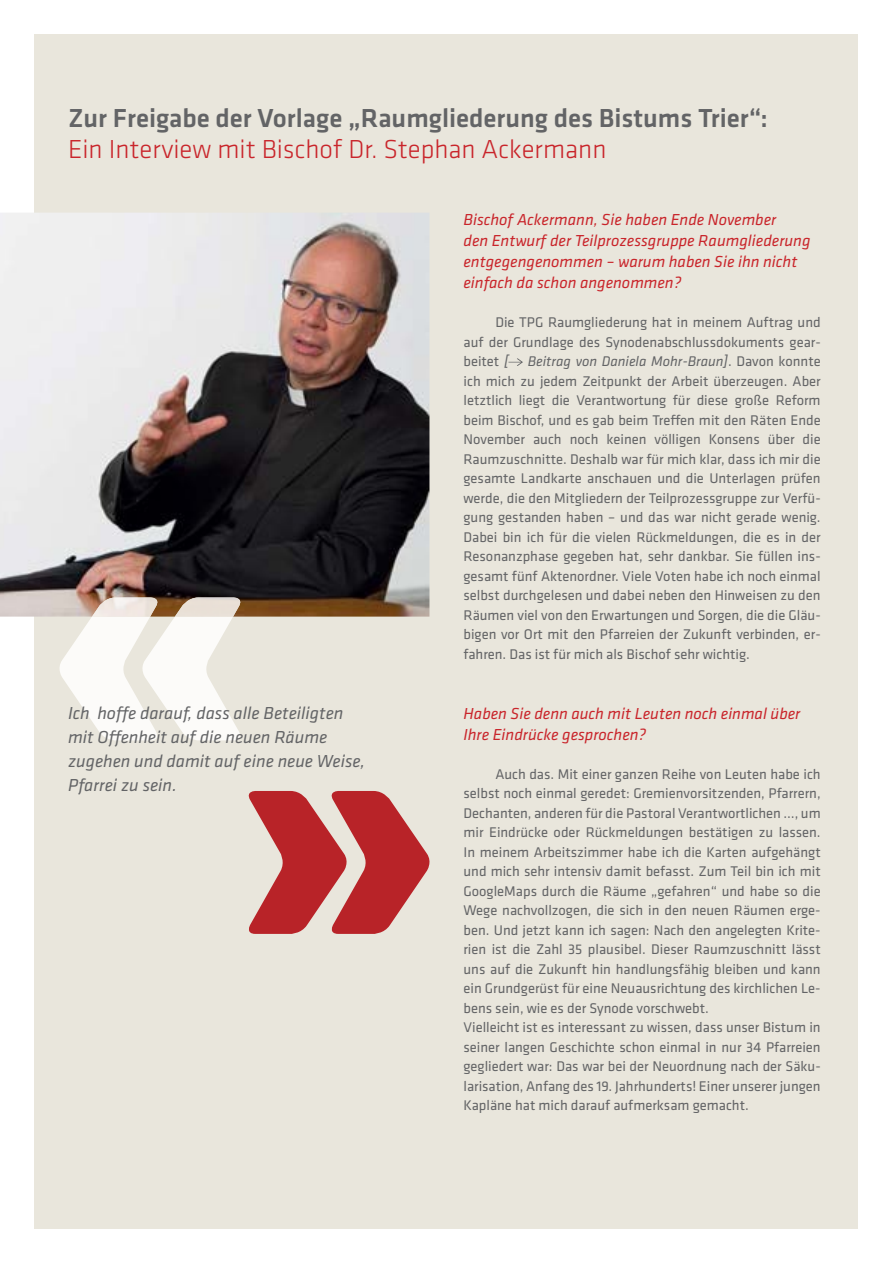
<style>
.page{position:relative;width:893px;height:1263px;background:#fff}
.page>*{position:absolute;margin:0;border:0;box-sizing:border-box;transform-origin:0 0}
.t1{font:500 27px "Klavika Basic";color:#636466}
.t2{font:300 27px "Klavika Basic";color:#c9252b}
.t3{font:italic 18px/24px "Klavika Basic";color:#636466}
.t4{font:italic 16.5px/21px "Klavika Basic";color:#c9252b}
.t5{font:14.55px/19.5px "Klavika Basic";color:#636466;text-align:justify}
.s1{font-style:italic}
</style>
<div class="page">
<div style="left:34px;top:34px;width:859px;height:1195px;background:#e9e6dc"></div>
<img style="left:0;top:213px;width:429px;height:404px">
<svg style="left:248px;top:791px;width:182px;height:143px"></svg>
<img style="left:92px;top:597px;width:69px;height:20px">
<svg style="left:59px;top:617px;width:181px;height:123px"></svg>
<img style="left:175px;top:597px;width:69px;height:20px">
<svg style="left:508px;top:358px;width:15px;height:8px"></svg>
<div style="left:859px;top:26px;width:34px;height:1237px;background:#fff"></div>
<h1 class="t1" style="left:68px;top:107px;width:701px">Zur Freigabe der Vorlage „Raumgliederung des Bistums Trier“:</h1>
<h1 class="t2" style="left:68px;top:139px;width:540px">Ein Interview mit Bischof Dr. Stephan Ackermann</h1>
<p class="t3" style="left:68px;top:703px;width:299px">Ich hoffe darauf, dass alle Beteiligten mit Offenheit auf die neuen Räume zugehen und damit auf eine neue Weise,<br>Pfarrei zu sein.</p>
<p class="t4" style="left:463px;top:211px;width:349px">Bischof Ackermann, Sie haben Ende November<br>den Entwurf der Teilprozessgruppe Raumgliederung entgegengenommen – warum haben Sie ihn nicht einfach da schon angenommen?</p>
<p class="t5" style="left:463px;top:314px;width:359px;text-indent:32px">Die TPG Raumgliederung hat in meinem Auftrag und auf der Grundlage des Synodenabschlussdokuments gear&shy;beitet <span class="s1">[</span></p>
<p class="t5" style="left:463px;top:353px;width:359px;text-indent:64px"><span class="s1">Beitrag von Daniela Mohr-Braun]</span>. Davon konnte ich mich zu jedem Zeitpunkt der Arbeit überzeugen. Aber letztlich liegt die Verantwortung für diese große Reform beim Bischof, und es gab beim Treffen mit den Räten Ende November auch noch keinen völligen Konsens über die Raumzuschnitte. Deshalb war für mich klar, dass ich mir die gesamte Landkarte anschauen und die Unterlagen prüfen werde, die den Mitgliedern der Teilprozessgruppe zur Verfü&shy;gung gestanden haben – und das war nicht gerade wenig.<br>Dabei bin ich für die vielen Rückmeldungen, die es in der Resonanzphase gegeben hat, sehr dankbar. Sie füllen ins&shy;gesamt fünf Aktenordner. Viele Voten habe ich noch einmal selbst durchgelesen und dabei neben den Hinweisen zu den Räumen viel von den Erwartungen und Sorgen, die die Gläu&shy;bigen vor Ort mit den Pfarreien der Zukunft verbinden, er&shy;fahren. Das ist für mich als Bischof sehr wichtig.</p>
<p class="t4" style="left:463px;top:704px;width:338px">Haben Sie denn auch mit Leuten noch einmal über<br>Ihre Eindrücke gesprochen?</p>
<p class="t5" style="left:463px;top:765px;width:359px;text-align:left;text-indent:32px">Auch das. Mit einer ganzen Reihe von Leuten habe ich selbst noch einmal geredet: Gremienvorsitzenden, Pfarrern, Dechanten, anderen für die Pastoral Verantwortlichen …, um mir Eindrücke oder Rückmeldungen bestätigen zu lassen.<br>In meinem Arbeitszimmer habe ich die Karten aufgehängt und mich sehr intensiv damit befasst. Zum Teil bin ich mit GoogleMaps durch die Räume „gefahren“ und habe so die Wege nachvollzogen, die sich in den neuen Räumen erge&shy;ben. Und jetzt kann ich sagen: Nach den angelegten Krite&shy;rien ist die Zahl 35 plausibel. Dieser Raumzuschnitt lässt uns auf die Zukunft hin handlungsfähig bleiben und kann ein Grundgerüst für eine Neuausrichtung des kirchlichen Le&shy;bens sein, wie es der Synode vorschwebt.<br>Vielleicht ist es interessant zu wissen, dass unser Bistum in seiner langen Geschichte schon einmal in nur 34 Pfarreien gegliedert war: Das war bei der Neuordnung nach der Säku&shy;larisation, Anfang des 19. Jahrhunderts! Einer unserer jungen Kapläne hat mich darauf aufmerksam gemacht.</p>
</div>
